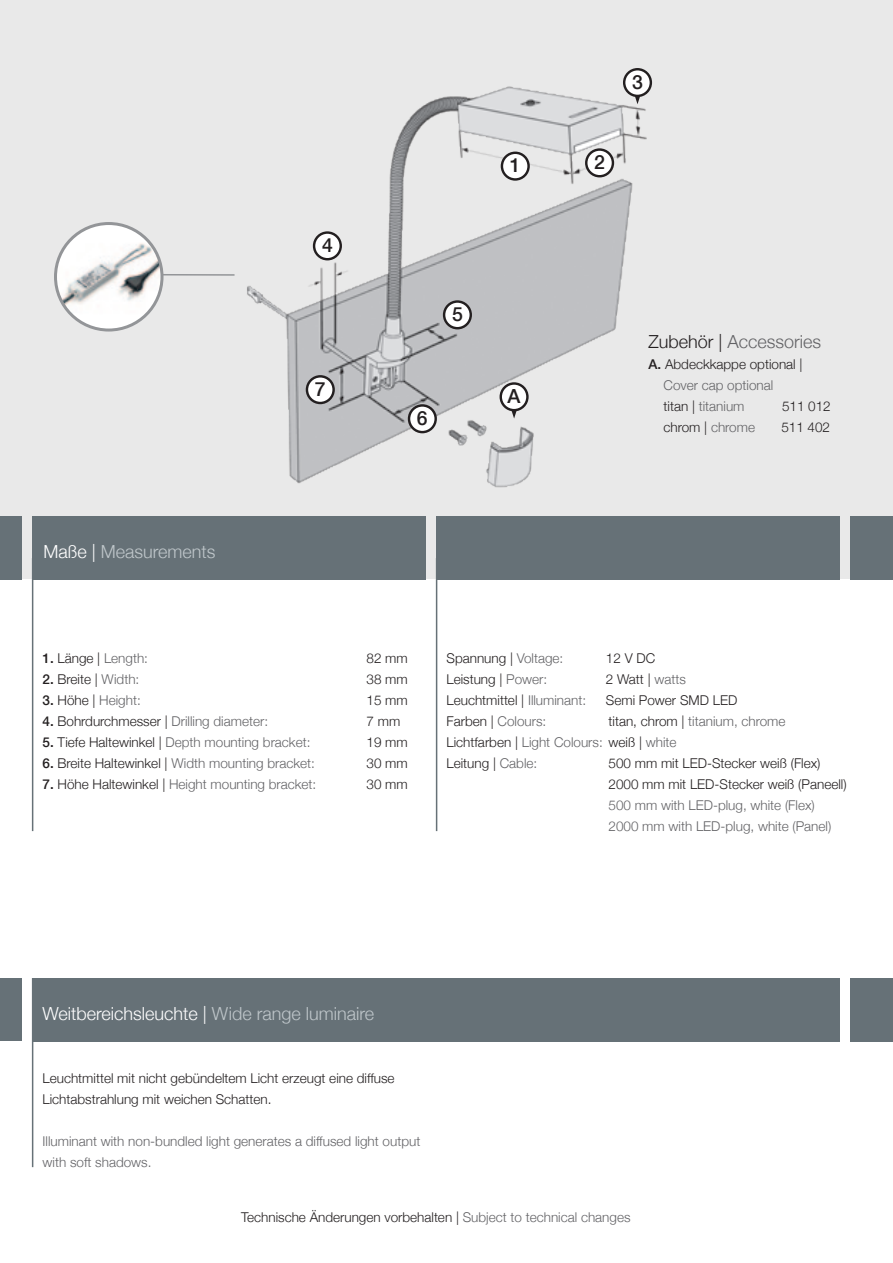
<style>
.page{position:relative;width:893px;height:1263px;background:#fff}
.page>*{position:absolute;margin:0;border:0;box-sizing:border-box;transform-origin:0 0}
.t1{font:500 19.5px "Helvetica Neue";color:#231f20}
.Technische_Informati{font:300 18px "Helvetica Neue";color:#fff}
.Technische_Informati-2{font:300 18px "Helvetica Neue";color:#636366}
.Subheadlines{font:300 18px "Helvetica Neue";color:#bfc6ca}
.Technische_Informati-3{font:300 13.5px "Helvetica Neue";color:#636366}
.Technische_Informati-4{font:300 13.5px "Helvetica Neue";color:#231f20}
.Text_Deutsch{font:300 13.5px/21px "Helvetica Neue";color:#231f20}
.Text_Deutsch-2{font:300 13.5px/21px "Helvetica Neue";color:#636366}
.s1{color:#231f20}
.s2{font-weight:500}
.s3{color:#636366}
.s4{color:#fff}
.s5{font-weight:500;color:#231f20}
.s6{color:#bfc6ca}
</style>
<div class="page">
<div style="left:0;top:0;width:893px;height:579px;background:#e9e9e9"></div>
<div style="left:0;top:978px;width:21px;height:63px;background:#667177"></div>
<hr style="left:32px;top:558px;width:1px;height:273px;background:#667177">
<hr style="left:436px;top:558px;width:1px;height:273px;background:#667177">
<img style="left:54px;top:68px;width:599px;height:420px">
<div style="left:586px;top:150px;width:27px;height:26px;background:#fff;border-radius:50%"></div>
<div style="left:585px;top:148px;width:29px;height:29px;border:2px solid #231f20;border-radius:50%"></div>
<div style="left:502px;top:153px;width:27px;height:26px;background:#fff;border-radius:50%"></div>
<div style="left:501px;top:152px;width:29px;height:29px;border:2px solid #231f20;border-radius:50%"></div>
<div style="left:314px;top:233px;width:27px;height:26px;background:#fff;border-radius:50%"></div>
<div style="left:313px;top:231px;width:29px;height:29px;border:2px solid #231f20;border-radius:50%"></div>
<div style="left:444px;top:302px;width:27px;height:26px;background:#fff;border-radius:50%"></div>
<div style="left:443px;top:300px;width:29px;height:29px;border:2px solid #231f20;border-radius:50%"></div>
<div style="left:624px;top:69px;width:27px;height:27px;background:#fff;border-radius:50%"></div>
<div style="left:623px;top:68px;width:29px;height:29px;border:2px solid #231f20;border-radius:50%"></div>
<svg style="left:635px;top:96px;width:5px;height:8px"></svg>
<div style="left:307px;top:376px;width:27px;height:27px;background:#fff;border-radius:50%"></div>
<div style="left:306px;top:375px;width:29px;height:29px;border:2px solid #231f20;border-radius:50%"></div>
<div style="left:409px;top:405px;width:27px;height:27px;background:#fff;border-radius:50%"></div>
<div style="left:408px;top:404px;width:29px;height:29px;border:2px solid #231f20;border-radius:50%"></div>
<div style="left:32px;top:978px;width:808px;height:63px;background:#667177"></div>
<hr style="left:32px;top:978px;width:1px;height:189px;background:#667177">
<div style="left:32px;top:516px;width:393px;height:63px;background:#667177"></div>
<div style="left:0;top:516px;width:21px;height:63px;background:#667177"></div>
<div style="left:850px;top:978px;width:43px;height:63px;background:#667177"></div>
<div style="left:850px;top:516px;width:43px;height:63px;background:#667177"></div>
<div style="left:501px;top:383px;width:26px;height:27px;background:#fff;border-radius:50%"></div>
<div style="left:500px;top:382px;width:29px;height:29px;border:2px solid #231f20;border-radius:50%"></div>
<svg style="left:511px;top:410px;width:6px;height:9px"></svg>
<img style="left:56px;top:224px;width:106px;height:106px;border-radius:53px">
<div style="left:54px;top:222px;width:110px;height:110px;border:3px solid #939598;border-radius:50%"></div>
<hr style="left:163px;top:274px;width:72px;height:2px;background:#939598">
<div style="left:436px;top:516px;width:404px;height:63px;background:#667177"></div>
<p class="t1" style="left:322px;top:229px;width:12px">4</p>
<p class="t1" style="left:315px;top:373px;width:12px">7</p>
<p class="t1" style="left:510px;top:150px;width:12px">1</p>
<p class="t1" style="left:594px;top:146px;width:12px">2</p>
<p class="t1" style="left:632px;top:66px;width:12px">3</p>
<p class="t1" style="left:452px;top:298px;width:12px">5</p>
<p class="t1" style="left:417px;top:402px;width:12px">6</p>
<p class="t1" style="left:508px;top:380px;width:14px">A</p>
<p class="Technische_Informati-2" style="left:648px;top:327px;width:174px"><span class="s1">Zubehör |</span> Accessories</p>
<p class="Technische_Informati-4" style="left:648px;top:353px;width:156px"><span class="s2">A.</span> Abdeckkappe optional |</p>
<p class="Technische_Informati-3" style="left:663px;top:374px;width:111px">Cover cap optional</p>
<p class="Technische_Informati-3" style="left:663px;top:395px;width:82px"><span class="s1">titan |</span> titanium</p>
<p class="Technische_Informati-4" style="left:782px;top:395px;width:50px">511 012</p>
<p class="Technische_Informati-4" style="left:663px;top:416px;width:93px">chrom | <span class="s3">chrome</span></p>
<p class="Technische_Informati-4" style="left:781px;top:416px;width:50px">511 402</p>
<p class="Subheadlines" style="left:44px;top:537px;width:174px"><span class="s4">Maße |</span> Measurements</p>
<p class="Technische_Informati-3" style="left:43px;top:647px;width:107px"><span class="s5">1.</span> <span class="s1">Länge |</span> Length:</p>
<p class="Technische_Informati-4" style="left:367px;top:647px;width:43px">82 mm</p>
<p class="Technische_Informati-4" style="left:43px;top:668px;width:98px"><span class="s2">2.</span> Breite | <span class="s3">Width:</span></p>
<p class="Technische_Informati-4" style="left:367px;top:668px;width:43px">38 mm</p>
<p class="Technische_Informati-3" style="left:43px;top:689px;width:100px"><span class="s5">3.</span> <span class="s1">Höhe |</span> Height:</p>
<p class="Technische_Informati-4" style="left:367px;top:689px;width:43px">15 mm</p>
<p class="Technische_Informati-3" style="left:43px;top:710px;width:227px"><span class="s5">4.</span> <span class="s1">Bohrdurchmesser |</span> Drilling diameter:</p>
<p class="Technische_Informati-4" style="left:367px;top:710px;width:35px">7 mm</p>
<p class="Technische_Informati-3" style="left:43px;top:731px;width:269px"><span class="s5">5.</span> <span class="s1">Tiefe Haltewinkel |</span> Depth mounting bracket:</p>
<p class="Technische_Informati-4" style="left:367px;top:731px;width:43px">19 mm</p>
<p class="Technische_Informati-3" style="left:43px;top:752px;width:274px"><span class="s5">6.</span> <span class="s1">Breite Haltewinkel |</span> Width mounting bracket:</p>
<p class="Technische_Informati-4" style="left:367px;top:752px;width:43px">30 mm</p>
<p class="Technische_Informati-3" style="left:43px;top:773px;width:275px"><span class="s5">7.</span> <span class="s1">Höhe Haltewinkel |</span> Height mounting bracket:</p>
<p class="Technische_Informati-4" style="left:367px;top:773px;width:43px">30 mm</p>
<p class="Technische_Informati-4" style="left:446px;top:647px;width:118px">Spannung | <span class="s3">Voltage:</span></p>
<p class="Technische_Informati-4" style="left:606px;top:647px;width:51px">12 V DC</p>
<p class="Technische_Informati-4" style="left:446px;top:668px;width:102px">Leistung | <span class="s3">Power:</span></p>
<p class="Technische_Informati-4" style="left:606px;top:668px;width:82px">2 Watt | <span class="s3">watts</span></p>
<p class="Technische_Informati-4" style="left:446px;top:689px;width:141px">Leuchtmittel | <span class="s3">Illuminant:</span></p>
<p class="Technische_Informati-4" style="left:606px;top:689px;width:133px">Semi Power SMD LED</p>
<p class="Technische_Informati-3" style="left:446px;top:710px;width:101px"><span class="s1">Farben |</span> Colours:</p>
<p class="Technische_Informati-3" style="left:608px;top:710px;width:179px"><span class="s1">titan, chrom |</span> titanium, chrome</p>
<p class="Technische_Informati-3" style="left:446px;top:731px;width:232px"><span class="s1">Lichtfarben |</span> Light Colours: <span class="s1">weiß |</span> white</p>
<p class="Technische_Informati-4" style="left:446px;top:752px;width:92px">Leitung | <span class="s3">Cable:</span></p>
<p class="Technische_Informati-4" style="left:608px;top:752px;width:214px">500 mm mit LED-Stecker weiß (Flex)</p>
<p class="Technische_Informati-4" style="left:608px;top:773px;width:240px">2000 mm mit LED-Stecker weiß (Paneell)</p>
<p class="Technische_Informati-3" style="left:608px;top:794px;width:208px">500 mm with LED-plug, white (Flex)</p>
<p class="Technische_Informati-3" style="left:608px;top:815px;width:224px">2000 mm with LED-plug, white (Panel)</p>
<p class="Technische_Informati" style="left:43px;top:999px;width:333px">Weitbereichsleuchte | <span class="s6">Wide range luminaire</span></p>
<p class="Text_Deutsch" style="left:43px;top:1067px;width:354px">Leuchtmittel mit nicht gebündeltem Licht erzeugt eine diffuse<br>Lichtabstrahlung mit weichen Schatten.</p>
<p class="Text_Deutsch-2" style="left:43px;top:1130px;width:379px">Illuminant with non-bundled light generates a diffused light output with soft shadows.</p>
<p class="Text_Deutsch" style="left:241px;top:1206px;width:391px">Technische Änderungen vorbehalten | <span class="s3">Subject to technical changes</span></p>
</div>
